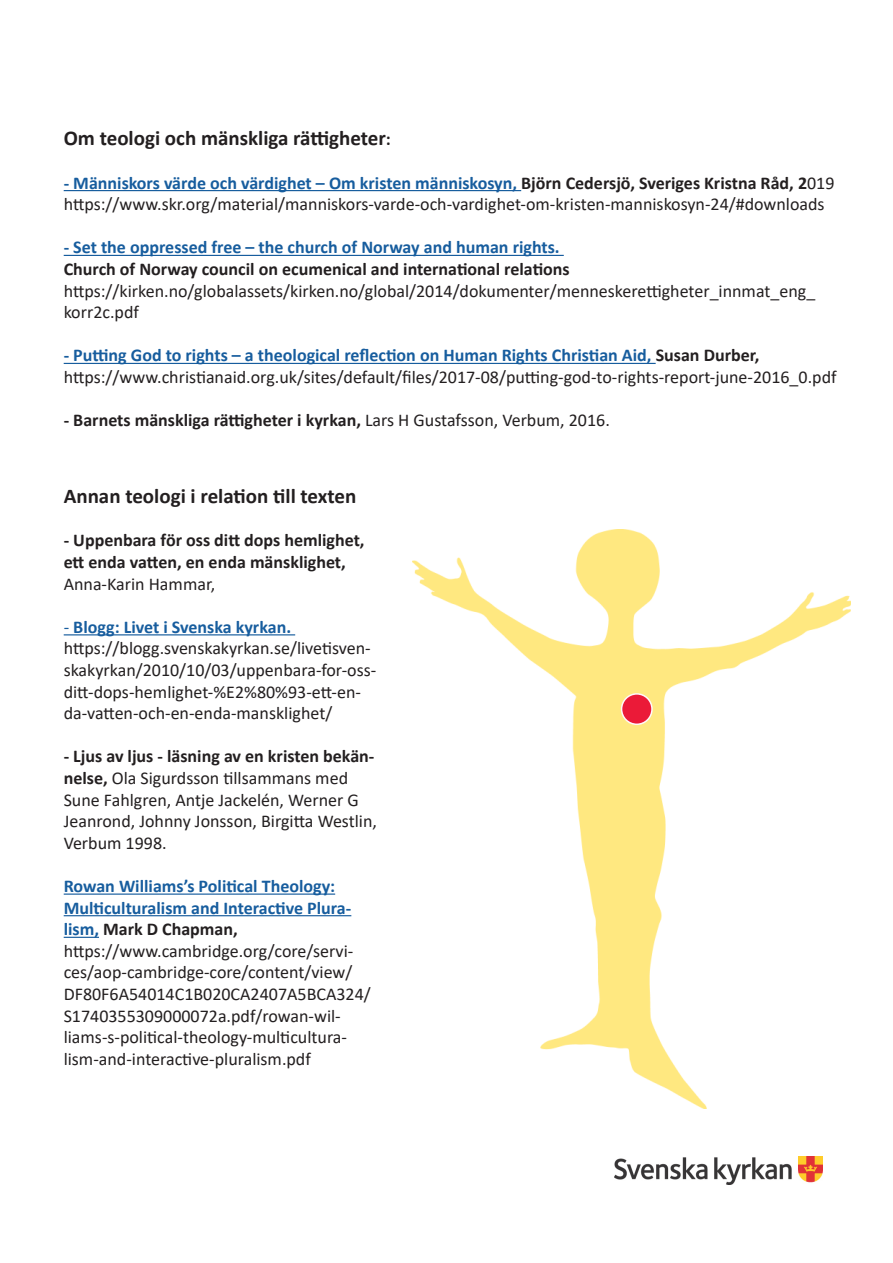
<style>
.page{position:relative;width:893px;height:1263px;background:#fff}
.page>*{position:absolute;margin:0;border:0;box-sizing:border-box;transform-origin:0 0}
.t1{font:700 21px "Calibri";color:#231f20}
.t2{font:18px/21.6px "Calibri";color:#231f20}
.t3{font:700 18px/21.6px "Calibri";color:#175d9e}
.t4{font:700 18px/21.6px "Calibri";color:#231f20}
.s1{font-size:18px}
.s2{color:#231f20}
.s3{font-weight:400;color:#231f20}
.s4{font-weight:700;color:#175d9e}
.s5{font-weight:700}
.s6{font-weight:400}
.s7{color:#175d9e}
</style>
<div class="page">
<img style="left:412px;top:529px;width:439px;height:579px">
<hr style="left:64px;top:190px;width:457px;height:1px;background:#175d9e">
<hr style="left:64px;top:255px;width:500px;height:1px;background:#175d9e">
<hr style="left:64px;top:363px;width:592px;height:1px;background:#175d9e">
<hr style="left:64px;top:634px;width:231px;height:1px;background:#175d9e">
<hr style="left:64px;top:893px;width:271px;height:2px;background:#175d9e">
<hr style="left:64px;top:915px;width:287px;height:1px;background:#175d9e">
<hr style="left:64px;top:937px;width:35px;height:1px;background:#175d9e">
<img style="left:614px;top:1157px;width:209px;height:27px">
<div style="left:622px;top:694px;width:30px;height:30px;background:#eb1a38;border-radius:50%"></div>
<div style="left:621px;top:693px;width:32px;height:32px;border:2px solid #fef8fa;border-radius:50%"></div>
<p class="t1" style="left:64px;top:124px;width:329px">Om teologi och mänskliga rättigheter<span class="s1">:</span></p>
<p class="t3" style="left:64px;top:172px;width:772px">- Människors värde och värdighet – Om kristen människosyn, <span class="s2">Björn Cedersjö, Sveriges Kristna Råd, 2</span><span class="s3">019</span></p>
<p class="t2" style="left:64px;top:193px;width:762px">https://www.skr.org/material/manniskors-varde-och-vardighet-om-kristen-manniskosyn-24/#downloads</p>
<p class="t2" style="left:64px;top:236px;width:753px"><span class="s4">- Set the oppressed free – the church of Norway and human rights.<br></span><span class="s5">Church of Norway council on ecumenical and international relations </span>https://kirken.no/globalassets/kirken.no/global/2014/dokumenter/menneskerettigheter_innmat_eng_ korr2c.pdf</p>
<p class="t2" style="left:64px;top:344px;width:774px"><span class="s4">- Putting God to rights – a theological reflection on Human Rights Christian Aid,</span> <span class="s5">Susan Durber, </span>https://www.christianaid.org.uk/sites/default/files/2017-08/putting-god-to-rights-report-june-2016_0.pdf</p>
<p class="t4" style="left:64px;top:409px;width:548px">- Barnets mänskliga rättigheter i kyrkan, <span class="s6">Lars H Gustafsson, Verbum, 2016.</span></p>
<p class="t1" style="left:64px;top:481px;width:294px">Annan teologi i relation till texten</p>
<p class="t4" style="left:64px;top:529px;width:302px">- Uppenbara för oss ditt dops hemlighet, ett enda vatten, en enda mänsklighet,<br><span class="s6">Anna-Karin Hammar,</span></p>
<p class="t2" style="left:64px;top:616px;width:314px"><span class="s7">-</span> <span class="s4">Blogg: Livet i Svenska kyrkan. </span>https://blogg.svenskakyrkan.se/livetisven&shy;skakyrkan/2010/10/03/uppenbara-for-oss&shy;ditt-dops-hemlighet-%E2%80%93-ett-en&shy;da-vatten-och-en-enda-mansklighet/</p>
<p class="t2" style="left:64px;top:745px;width:315px"><span class="s5">- Ljus av ljus - läsning av en kristen bekän&shy;nelse,</span> Ola Sigurdsson tillsammans med Sune Fahlgren, Antje Jackelén, Werner G Jeanrond, Johnny Jonsson, Birgitta Westlin, Verbum 1998.</p>
<p class="t3" style="left:64px;top:875px;width:289px">Rowan Williams’s Political Theology:<br>Multiculturalism and Interactive Plura&shy;lism, <span class="s2">Mark D Chapman,</span></p>
<p class="t2" style="left:64px;top:940px;width:309px">https://www.cambridge.org/core/servi&shy;ces/aop-cambridge-core/content/view/ DF80F6A54014C1B020CA2407A5BCA324/ S1740355309000072a.pdf/rowan-wil&shy;liams-s-political-theology-multicultura&shy;lism-and-interactive-pluralism.pdf</p>
</div>
